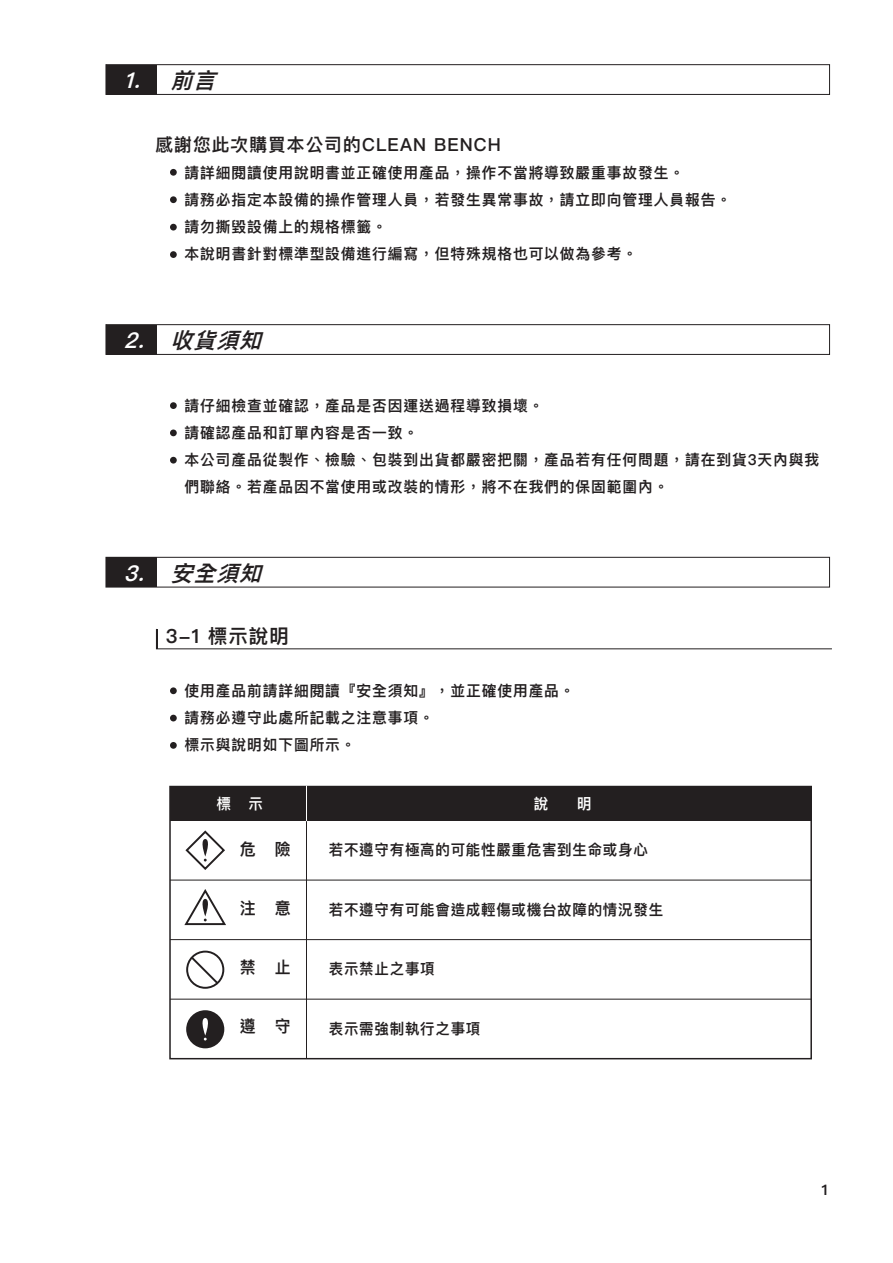
<style>
.page{position:relative;width:893px;height:1263px;background:#fff}
.page>*{position:absolute;margin:0;border:0;box-sizing:border-box;transform-origin:0 0}
.t1{font:italic 600 21.75px "Ping Fang TC";color:#231f20}
.t2{font:italic 600 21.75px "Ping Fang TC";color:#fff}
.t3{font:600 19.5px "Ping Fang TC";color:#231f20}
.t4{font:600 18px "Ping Fang TC";letter-spacing:.06em;color:#231f20}
.t5{font:600 16.5px "Ping Fang TC";color:#231f20}
.t6{font:600 15px/27px "Ping Fang TC";letter-spacing:.06em;color:#231f20}
.t7{font:600 15px "Ping Fang TC";color:#fff}
.t8{font:600 14.55px "Ping Fang TC";color:#231f20;scale:1.07 1}
.s1{color:#231f20}
.s2{color:#fff}
</style>
<div class="page">
<div style="left:106px;top:64px;width:724px;height:31px;border:1px solid #231f20"></div>
<div style="left:106px;top:65px;width:50px;height:29px;background:#231f20"></div>
<div style="left:170px;top:169px;width:7px;height:7px;background:#231f20;border-radius:50%"></div>
<div style="left:170px;top:196px;width:7px;height:7px;background:#231f20;border-radius:50%"></div>
<div style="left:170px;top:224px;width:7px;height:6px;background:#231f20;border-radius:50%"></div>
<div style="left:170px;top:251px;width:7px;height:7px;background:#231f20;border-radius:50%"></div>
<div style="left:106px;top:324px;width:724px;height:31px;border:1px solid #231f20"></div>
<div style="left:106px;top:325px;width:50px;height:29px;background:#231f20"></div>
<div style="left:170px;top:402px;width:7px;height:7px;background:#231f20;border-radius:50%"></div>
<div style="left:170px;top:429px;width:7px;height:7px;background:#231f20;border-radius:50%"></div>
<div style="left:170px;top:457px;width:7px;height:7px;background:#231f20;border-radius:50%"></div>
<div style="left:106px;top:557px;width:724px;height:30px;border:1px solid #231f20"></div>
<div style="left:106px;top:557px;width:50px;height:30px;background:#231f20"></div>
<div style="left:170px;top:687px;width:7px;height:7px;background:#231f20;border-radius:50%"></div>
<div style="left:170px;top:715px;width:7px;height:6px;background:#231f20;border-radius:50%"></div>
<div style="left:170px;top:742px;width:7px;height:7px;background:#231f20;border-radius:50%"></div>
<svg style="left:156px;top:628px;width:673px;height:22px"></svg>
<hr style="left:156px;top:629px;width:2px;height:20px;background:#231f20">
<hr style="left:170px;top:999px;width:641px;height:1px;background:#231f20">
<hr style="left:170px;top:939px;width:641px;height:1px;background:#231f20">
<hr style="left:170px;top:880px;width:641px;height:1px;background:#231f20">
<hr style="left:170px;top:820px;width:641px;height:1px;background:#231f20">
<hr style="left:306px;top:786px;width:1px;height:273px;background:#231f20">
<div style="left:170px;top:786px;width:641px;height:34px;background:#231f20"></div>
<svg style="left:185px;top:830px;width:40px;height:40px"></svg>
<svg style="left:184px;top:889px;width:42px;height:37px"></svg>
<div style="left:186px;top:951px;width:38px;height:38px;border:2px solid #231f20;border-radius:50%"></div>
<svg style="left:189px;top:955px;width:31px;height:31px"></svg>
<div style="left:186px;top:1010px;width:38px;height:38px;background:#231f20;border-radius:50%"></div>
<svg style="left:202px;top:1018px;width:6px;height:22px"></svg>
<hr style="left:306px;top:786px;width:1px;height:35px;background:#fff">
<div style="left:64px;top:0;width:43px;height:1263px;background:#fff"></div>
<div style="left:829px;top:0;width:64px;height:1263px;background:#fff"></div>
<hr style="left:71px;top:792px;width:23px;height:2px;background:#ee1d23">
<hr style="left:82px;top:793px;width:2px;height:30px;background:#ee1d23">
<hr style="left:38px;top:792px;width:23px;height:2px;background:#ee1d23">
<hr style="left:49px;top:483px;width:1px;height:130px;background:#ee1d23">
<hr style="left:49px;top:659px;width:1px;height:134px;background:#ee1d23">
<h1 class="t2" style="left:124px;top:67px;width:100px">1. <span class="s1">前言</span></h1>
<p class="t4" style="left:156px;top:134px;width:347px">感謝您此次購買本公司的CLEAN BENCH</p>
<p class="t6" style="left:185px;top:159px;width:548px">請詳細閱讀使用說明書並正確使用產品，操作不當將導致嚴重事故發生。<br>請務必指定本設備的操作管理人員，若發生異常事故，請立即向管理人員報告。請勿撕毀設備上的規格標籤。<br>本說明書針對標準型設備進行編寫，但特殊規格也可以做為參考。</p>
<h1 class="t1" style="left:124px;top:327px;width:146px"><span class="s2">2.</span> 收貨須知</h1>
<p class="t6" style="left:185px;top:392px;width:636px">請仔細檢查並確認，產品是否因運送過程導致損壞。<br>請確認產品和訂單內容是否一致。<br>本公司產品從製作、檢驗、包裝到出貨都嚴密把關，產品若有任何問題，請在到貨3天內與我們聯絡。若產品因不當使用或改裝的情形，將不在我們的保固範圍內。</p>
<h1 class="t1" style="left:124px;top:560px;width:146px"><span class="s2">3.</span> 安全須知</h1>
<h2 class="t3" style="left:166px;top:625px;width:124px">3-1 標示說明</h2>
<p class="t6" style="left:185px;top:677px;width:392px">使用產品前請詳細閱讀『安全須知』，並正確使用產品。請務必遵守此處所記載之注意事項。<br>標示與說明如下圖所示。</p>
<p class="t7" style="left:534px;top:794px;width:16px">說</p>
<p class="t7" style="left:577px;top:794px;width:16px">明</p>
<p class="t7" style="left:216px;top:794px;width:48px">標 示</p>
<p class="t5" style="left:240px;top:839px;width:53px">危 險</p>
<p class="t6" style="left:329px;top:837px;width:321px">若不遵守有極高的可能性嚴重危害到生命或身心</p>
<p class="t5" style="left:240px;top:898px;width:53px">注 意</p>
<p class="t6" style="left:329px;top:897px;width:336px">若不遵守有可能會造成輕傷或機台故障的情況發生</p>
<p class="t5" style="left:240px;top:957px;width:53px">禁 止</p>
<p class="t6" style="left:329px;top:955px;width:107px">表示禁止之事項</p>
<p class="t5" style="left:240px;top:1016px;width:53px">遵 守</p>
<p class="t6" style="left:329px;top:1015px;width:153px">表示需強制執行之事項</p>
<p class="t8" style="left:821px;top:1181px;width:7px">1</p>
</div>
